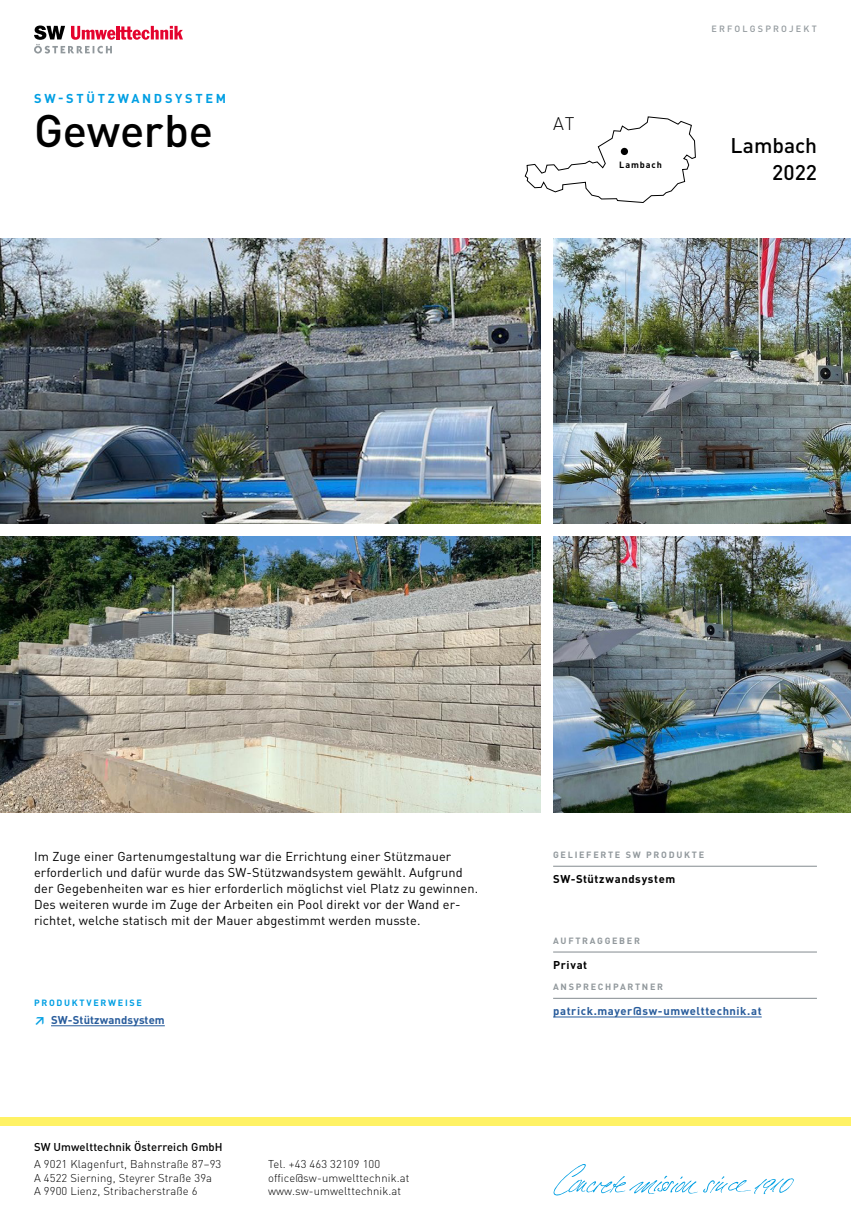
<style>
.page{position:relative;width:851px;height:1221px;background:#fff}
.page>*{position:absolute;margin:0;border:0;box-sizing:border-box;transform-origin:0 0}
.t1{font:500 45px "DIN Pro";letter-spacing:-.005em;color:#000}
.t2{font:500 21px/27px "DIN Pro";color:#000;text-align:right}
.t3{font:300 18px "DIN Pro";color:#000}
.t4{font:12.75px/16.2px "DIN Pro";letter-spacing:.01em;color:#000}
.t5{font:700 12.75px "DIN Pro";letter-spacing:.215em;color:#009fe3}
.t6{font:300 11.25px/13.5px "DIN Pro";letter-spacing:.01em;color:#000}
.t7{font:700 11.25px "DIN Pro";letter-spacing:.045em;color:#275b9b}
.t8{font:500 11.25px "DIN Pro";letter-spacing:.01em;color:#000}
.t9{font:700 11.25px "DIN Pro";letter-spacing:.055em;color:#000}
.t10{font:700 11.25px "DIN Pro";letter-spacing:.01em;color:#275b9b}
.t11{font:700 9px "DIN Pro";letter-spacing:.19em;color:#91989c}
.t12{font:700 9px "DIN Pro";letter-spacing:.19em;color:#009fe3}
.t13{font:500 9px "DIN Pro";letter-spacing:.24em;color:#91989c}
.t14{font:700 9px "DIN Pro";letter-spacing:.1em;color:#000}
.s1{color:#009fe3}
</style>
<div class="page">
<img style="left:0;top:238px;width:540px;height:285px">
<img style="left:0;top:536px;width:540px;height:276px">
<img style="left:553px;top:238px;width:297px;height:285px">
<img style="left:553px;top:536px;width:297px;height:276px">
<svg style="left:34px;top:26px;width:149px;height:28px"></svg>
<svg style="left:524px;top:116px;width:172px;height:87px"></svg>
<div style="left:0;top:1117px;width:850px;height:8px;background:#fff265"></div>
<svg style="left:553px;top:1164px;width:240px;height:31px"></svg>
<hr style="left:51px;top:1025px;width:114px;height:1px;background:#275b9b">
<hr style="left:553px;top:865px;width:263px;height:1px;background:#91989c">
<hr style="left:553px;top:951px;width:263px;height:1px;background:#91989c">
<hr style="left:553px;top:997px;width:263px;height:1px;background:#91989c">
<hr style="left:553px;top:1016px;width:208px;height:1px;background:#275b9b">
<div style="left:620px;top:148px;width:8px;height:7px;background:#000;border-radius:50%"></div>
<p class="t5" style="left:34px;top:90px;width:193px">SW-STÜTZWANDSYSTEM</p>
<h1 class="t1" style="left:34px;top:100px;width:180px">Gewerbe</h1>
<h3 class="t3" style="left:553px;top:111px;width:23px">AT</h3>
<p class="t14" style="left:619px;top:158px;width:44px">Lambach</p>
<p class="t13" style="left:711px;top:23px;width:107px">ERFOLGSPROJEKT</p>
<h2 class="t2" style="left:730px;top:131px;width:88px">Lambach<br>2022</h2>
<p class="t4" style="left:34px;top:847px;width:445px">Im Zuge einer Gartenumgestaltung war die Errichtung einer Stützmauer erforderlich und dafür wurde das SW-Stützwandsystem gewählt. Aufgrund der Gegebenheiten war es hier erforderlich möglichst viel Platz zu gewinnen.<br>Des weiteren wurde im Zuge der Arbeiten ein Pool direkt vor der Wand er&shy;richtet, welche statisch mit der Mauer abgestimmt werden musste.</p>
<p class="t12" style="left:34px;top:997px;width:109px">PRODUKTVERWEISE</p>
<p class="t10" style="left:34px;top:1012px;width:132px"><span class="s1">↗</span> SW-Stützwandsystem</p>
<p class="t8" style="left:34px;top:1138px;width:190px">SW Umwelttechnik Österreich GmbH</p>
<p class="t6" style="left:34px;top:1157px;width:189px">A 9021 Klagenfurt, Bahnstraße 87–93<br>A 4522 Sierning, Steyrer Straße 39a<br>A 9900 Lienz, Stribacherstraße 6</p>
<p class="t6" style="left:268px;top:1157px;width:143px">Tel. +43 463 32109 100 office@sw-umwelttechnik.at www.sw-umwelttechnik.at</p>
<p class="t11" style="left:553px;top:848px;width:152px">GELIEFERTE SW PRODUKTE</p>
<p class="t9" style="left:553px;top:871px;width:124px">SW-Stützwandsystem</p>
<p class="t11" style="left:553px;top:934px;width:88px">AUFTRAGGEBER</p>
<p class="t9" style="left:553px;top:957px;width:36px">Privat</p>
<p class="t11" style="left:553px;top:980px;width:111px">ANSPRECHPARTNER</p>
<p class="t7" style="left:553px;top:1003px;width:210px">patrick.mayer@sw-umwelttechnik.at</p>
</div>
